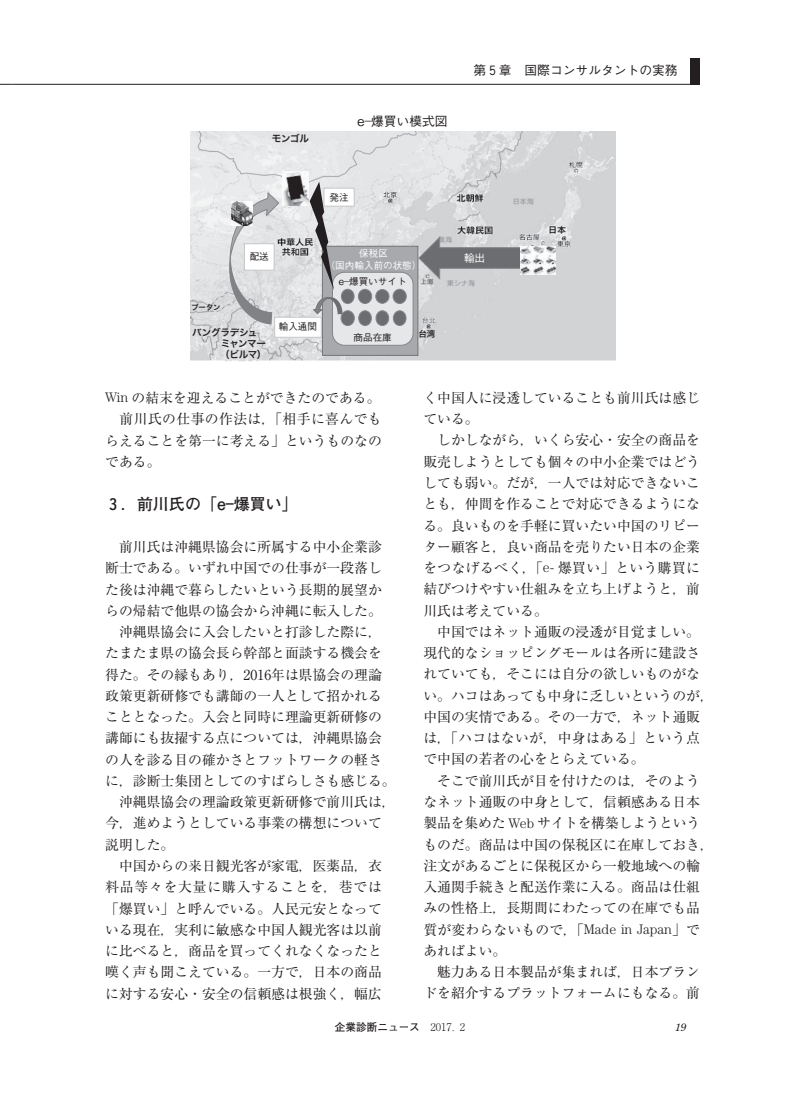
<style>
.page{position:relative;width:800px;height:1119px;background:#fff}
.page>*{position:absolute;margin:0;border:0;box-sizing:border-box;transform-origin:0 0}
.t1{font:700 15.9px "Futo Go B101 Pro";color:#231f20}
.t2{font:13.8px/21.3px "Ryumin Pro";color:#231f20}
.t3{font:500 12.75px "Gothic BBB Pro";color:#231f20}
.t4{font:12.75px "Gothic BBB Pro Medium 90 pv RKSJ H";color:#231f20}
.t5{font:700 10.65px "Futo Go B101 Pro";color:#231f20}
.t6{font:italic 10.65px "Century Old Style Std";color:#231f20}
.t7{font:10.65px "Gothic BBB Pro Medium 90 pv RKSJ H";color:#fff}
.t8{font:9.6px "Gothic BBB Pro Medium 90 pv RKSJ H";letter-spacing:-.005em;color:#231f20}
.t9{font:9.6px/11.6px "Gothic BBB Pro Medium 90 pv RKSJ H";letter-spacing:.005em;color:#fff;text-align:center}
.t10{font:9.6px "Hira Kaku Pro N W6 90 pv RKSJ H";letter-spacing:-.04em;color:#231f20}
.t11{font:9.6px/11.6px "Hira Kaku Pro N W6 90 pv RKSJ H";letter-spacing:-.06em;color:#231f20}
.t12{font:8.55px "Hira Kaku Pro N W6 90 pv RKSJ H";color:#231f20}
.t13{font:7.5px "Hira Kaku Pro N W6 90 pv RKSJ H";color:#231f20}
.t14{font:6.45px "Hira Kaku Pro N W6 90 pv RKSJ H";color:#6c6d70}
.s1{font-family:"Hankaku Num Gth";font-weight:400}
.s2{font-family:"Century Std";font-weight:300}
.s3{font-family:"Hankaku Num Ftg";font-weight:400}
.s4{font-family:"Ryumin Pro";font-weight:300}
</style>
<div class="page">
<svg style="left:0;top:84px;width:13px;height:1px"></svg>
<hr style="left:13px;top:84px;width:686px;height:1px;background:#231f20">
<div style="left:690px;top:58px;width:9px;height:27px;background:#231f20"></div>
<img style="left:190px;top:131px;width:425px;height:230px">
<div style="left:322px;top:246px;width:96px;height:109px;background:#a8a9ad;border:1px solid #737477"></div>
<div style="left:332px;top:272px;width:81px;height:73px;background:#e6e7e9;border-radius:12px"></div>
<div style="left:332px;top:272px;width:81px;height:73px;border:1px solid #848689;border-radius:12px"></div>
<div style="left:358px;top:289px;width:13px;height:14px;background:#6c6d70;border-radius:50%"></div>
<div style="left:358px;top:289px;width:14px;height:15px;border:1px solid #848689;border-radius:50%"></div>
<div style="left:341px;top:289px;width:13px;height:14px;background:#6c6d70;border-radius:50%"></div>
<div style="left:341px;top:289px;width:13px;height:15px;border:1px solid #848689;border-radius:50%"></div>
<div style="left:375px;top:289px;width:14px;height:14px;background:#6c6d70;border-radius:50%"></div>
<div style="left:375px;top:289px;width:14px;height:14px;border:1px solid #848689;border-radius:50%"></div>
<div style="left:393px;top:289px;width:13px;height:14px;background:#6c6d70;border-radius:50%"></div>
<div style="left:392px;top:289px;width:14px;height:15px;border:1px solid #848689;border-radius:50%"></div>
<div style="left:341px;top:311px;width:13px;height:14px;background:#6c6d70;border-radius:50%"></div>
<div style="left:341px;top:310px;width:13px;height:16px;border:1px solid #848689;border-radius:50%"></div>
<div style="left:358px;top:311px;width:13px;height:14px;background:#6c6d70;border-radius:50%"></div>
<div style="left:358px;top:310px;width:13px;height:16px;border:1px solid #848689;border-radius:50%"></div>
<div style="left:393px;top:311px;width:13px;height:14px;background:#6c6d70;border-radius:50%"></div>
<div style="left:393px;top:310px;width:13px;height:16px;border:1px solid #848689;border-radius:50%"></div>
<div style="left:376px;top:311px;width:12px;height:14px;background:#6c6d70;border-radius:50%"></div>
<div style="left:375px;top:310px;width:14px;height:16px;border:1px solid #848689;border-radius:50%"></div>
<svg style="left:309px;top:182px;width:25px;height:108px;background:#a3a2a4"></svg>
<div style="left:323px;top:188px;width:31px;height:18px;background:#fff;border:1px solid #c5c6c8"></div>
<svg style="left:418px;top:236px;width:103px;height:44px;background:#a1a2a4"></svg>
<div style="left:274px;top:317px;width:47px;height:20px;background:#fff;border:1px solid #c5c6c8"></div>
<img style="left:283px;top:171px;width:26px;height:34px">
<svg style="left:228px;top:191px;width:52px;height:134px;background:#d0d1d3"></svg>
<img style="left:520px;top:246px;width:35px;height:28px">
<svg style="left:312px;top:297px;width:30px;height:17px"></svg>
<p class="t10" style="left:272px;top:129px;width:39px">モンゴル</p>
<p class="t4" style="left:357px;top:110px;width:92px">e-爆買い模式図</p>
<p class="t3" style="left:473px;top:60px;width:206px">第 <span class="s1">5</span> 章　国際コンサルタントの実務</p>
<p class="t8" style="left:329px;top:189px;width:21px">発注</p>
<p class="t8" style="left:250px;top:249px;width:21px">配送</p>
<p class="t13" style="left:191px;top:300px;width:31px">ブータン</p>
<p class="t10" style="left:192px;top:323px;width:67px">バングラデシュ</p>
<p class="t11" style="left:220px;top:337px;width:48px">ミャンマー（ビルマ）</p>
<p class="t8" style="left:279px;top:319px;width:40px">輸入通関</p>
<p class="t9" style="left:326px;top:247px;width:97px">保税区<br>（国内輸入前の状態）</p>
<p class="t8" style="left:339px;top:273px;width:69px">e-爆買いサイト</p>
<p class="t14" style="left:420px;top:275px;width:14px">上海</p>
<p class="t8" style="left:353px;top:329px;width:40px">商品在庫</p>
<p class="t12" style="left:418px;top:325px;width:19px">台湾</p>
<p class="t7" style="left:464px;top:249px;width:23px">輸出</p>
<p class="t2" style="left:105px;top:386px;width:278px;text-align:justify"><span class="s2">Win</span> の結末を迎えることができたのである。　前川氏の仕事の作法は，「相手に喜んでもらえることを第一に考える」というものなのである。</p>
<p class="t1" style="left:109px;top:491px;width:190px"><span class="s3">3</span> ．前川氏の「e-爆買い」</p>
<p class="t2" style="left:105px;top:535px;width:292px">　前川氏は沖縄県協会に所属する中小企業診断士である。いずれ中国での仕事が一段落した後は沖縄で暮らしたいという長期的展望からの帰結で他県の協会から沖縄に転入した。　沖縄県協会に入会したいと打診した際に，たまたま県の協会長ら幹部と面談する機会を得た。その縁もあり，2016年は県協会の理論政策更新研修でも講師の一人として招かれることとなった。入会と同時に理論更新研修の講師にも抜擢する点については，沖縄県協会の人を診る目の確かさとフットワークの軽さに，診断士集団としてのすばらしさも感じる。　沖縄県協会の理論政策更新研修で前川氏は，今，進めようとしている事業の構想について説明した。<br>　中国からの来日観光客が家電，医薬品，衣料品等々を大量に購入することを，巷では「爆買い」と呼んでいる。人民元安となっている現在，実利に敏感な中国人観光客は以前に比べると，商品を買ってくれなくなったと嘆く声も聞こえている。一方で，日本の商品に対する安心・安全の信頼感は根強く，幅広</p>
<p class="t2" style="left:423px;top:386px;width:292px">く中国人に浸透していることも前川氏は感じている。<br>　しかしながら，いくら安心・安全の商品を販売しようとしても個々の中小企業ではどうしても弱い。だが，一人では対応できないことも，仲間を作ることで対応できるようになる。良いものを手軽に買いたい中国のリピーター顧客と，良い商品を売りたい日本の企業をつなげるべく，「<span class="s2">e-</span> 爆買い」という購買に結びつけやすい仕組みを立ち上げようと，前川氏は考えている。<br>　中国ではネット通販の浸透が目覚ましい。現代的なショッピングモールは各所に建設されていても，そこには自分の欲しいものがない。ハコはあっても中身に乏しいというのが，中国の実情である。その一方で，ネット通販は，「ハコはないが，中身はある」という点で中国の若者の心をとらえている。<br>　そこで前川氏が目を付けたのは，そのようなネット通販の中身として，信頼感ある日本製品を集めた <span class="s2">Web</span> サイトを構築しようというものだ。商品は中国の保税区に在庫しておき，注文があるごとに保税区から一般地域への輸入通関手続きと配送作業に入る。商品は仕組みの性格上，長期間にわたっての在庫でも品質が変わらないもので，「<span class="s2">Made in Japan</span>」であればよい。<br>　魅力ある日本製品が集まれば，日本ブランドを紹介するプラットフォームにもなる。前</p>
<p class="t5" style="left:335px;top:1018px;width:132px">企業診断ニュース　<span class="s4">2017．2</span></p>
<p class="t6" style="left:674px;top:1019px;width:13px">19</p>
</div>
